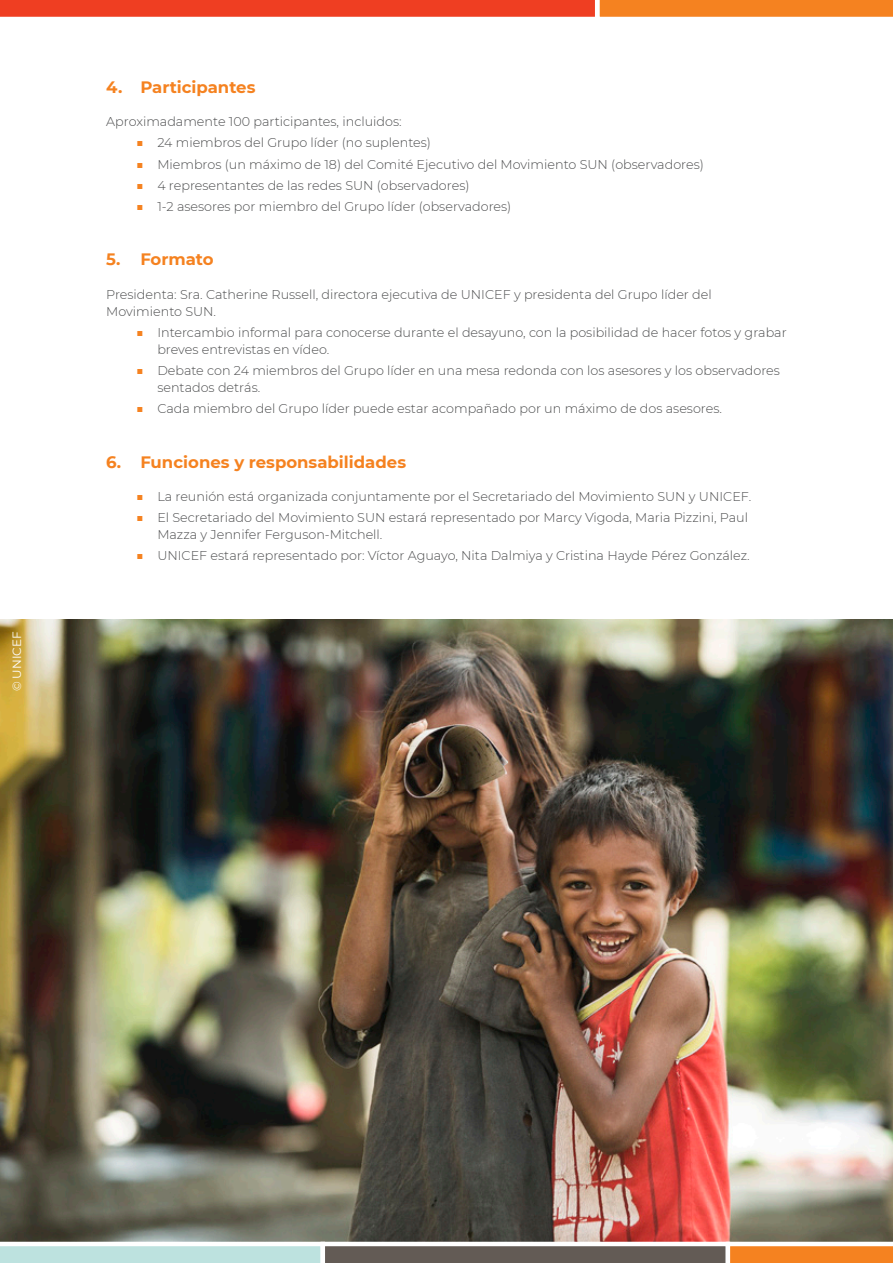
<style>
.page{position:relative;width:893px;height:1263px;background:#fff}
.page>*{position:absolute;margin:0;border:0;box-sizing:border-box;transform-origin:0 0}
.Head_2{font:700 16.5px "Montserrat";color:#f58220}
.Body{font:300 12.75px/16.8px "Montserrat";color:#4b4c4d}
.body_text{font:12px "Montserrat";color:#fff}
.s1{color:#f58220}
</style>
<div class="page">
<img style="left:0;top:620px;width:893px;height:619px">
<svg style="left:0;top:0;width:893px;height:17px;background:#f15725"></svg>
<svg style="left:0;top:1239px;width:893px;height:24px"></svg>
<p class="body_text" style="left:9px;top:691px;width:61px;rotate:-90deg">© UNICEF</p>
<p class="Head_2" style="left:106px;top:75px;width:151px">4. Participantes</p>
<p class="Body" style="left:106px;top:113px;width:297px">Aproximadamente 100 participantes, incluidos:</p>
<p class="Body" style="left:136px;top:134px;width:296px"><span class="s1">■</span> 24 miembros del Grupo líder (no suplentes)</p>
<p class="Body" style="left:136px;top:155px;width:569px"><span class="s1">■</span> Miembros (un máximo de 18) del Comité Ejecutivo del Movimiento SUN (observadores)</p>
<p class="Body" style="left:136px;top:176px;width:335px"><span class="s1">■</span> 4 representantes de las redes SUN (observadores)</p>
<p class="Body" style="left:136px;top:197px;width:377px"><span class="s1">■</span> 1-2 asesores por miembro del Grupo líder (observadores)</p>
<p class="Head_2" style="left:106px;top:248px;width:109px">5. Formato</p>
<p class="Body" style="left:106px;top:286px;width:607px">Presidenta: Sra. Catherine Russell, directora ejecutiva de UNICEF y presidenta del Grupo líder del<br>Movimiento SUN.</p>
<p class="Body" style="left:157px;top:324px;width:631px;text-indent:-21px"><span class="s1">■</span> Intercambio informal para conocerse durante el desayuno, con la posibilidad de hacer fotos y grabar breves entrevistas en vídeo.</p>
<p class="Body" style="left:157px;top:362px;width:624px;text-indent:-21px"><span class="s1">■</span> Debate con 24 miembros del Grupo líder en una mesa redonda con los asesores y los observadores sentados detrás.</p>
<p class="Body" style="left:136px;top:400px;width:587px"><span class="s1">■</span> Cada miembro del Grupo líder puede estar acompañado por un máximo de dos asesores.</p>
<p class="Head_2" style="left:106px;top:450px;width:301px">6. Funciones y responsabilidades</p>
<p class="Body" style="left:136px;top:488px;width:617px"><span class="s1">■</span> La reunión está organizada conjuntamente por el Secretariado del Movimiento SUN y UNICEF.</p>
<p class="Body" style="left:157px;top:509px;width:592px;text-indent:-21px"><span class="s1">■</span> El Secretariado del Movimiento SUN estará representado por Marcy Vigoda, Maria Pizzini, Paul<br>Mazza y Jennifer Ferguson-Mitchell.</p>
<p class="Body" style="left:136px;top:547px;width:615px"><span class="s1">■</span> UNICEF estará representado por: Víctor Aguayo, Nita Dalmiya y Cristina Hayde Pérez González.</p>
</div>
